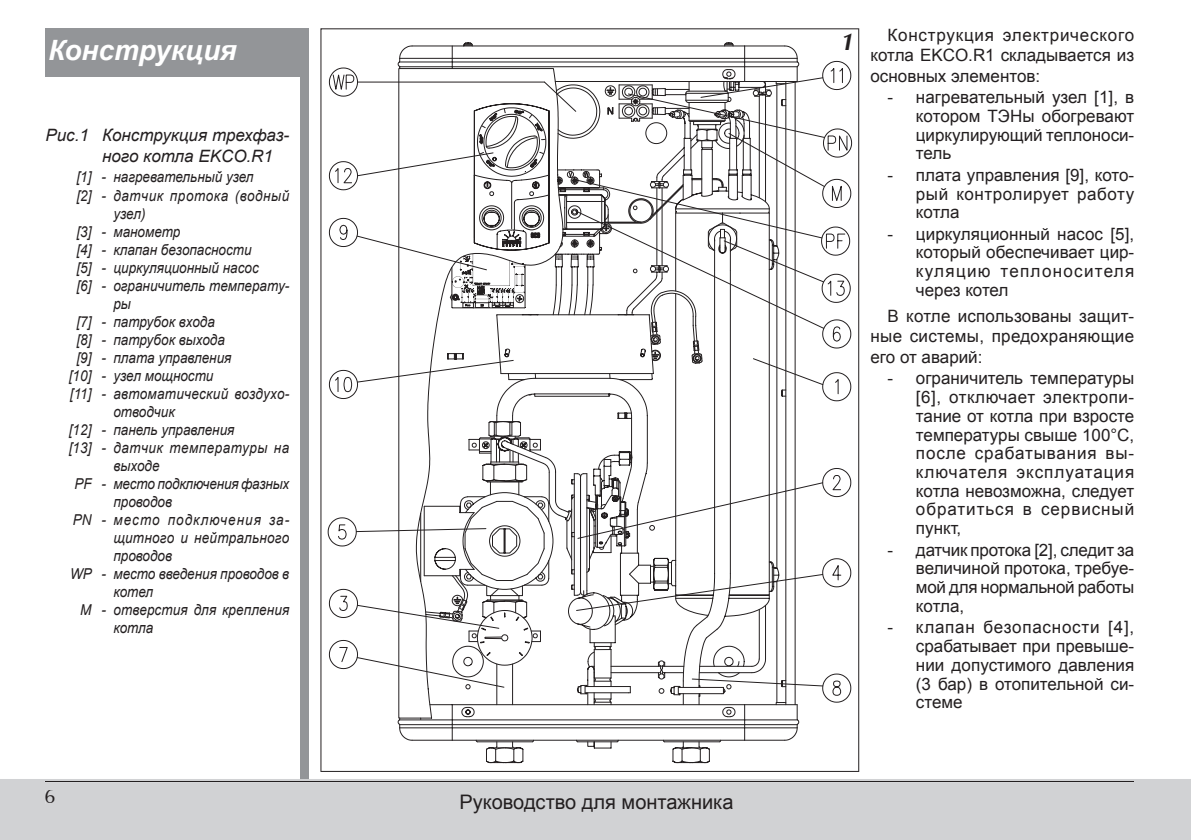
<style>
.page{position:relative;width:1191px;height:840px;background:#fff}
.page>*{position:absolute;margin:0;border:0;box-sizing:border-box;transform-origin:0 0}
.t1{font:italic 700 28px "Arial";color:#fff}
.t2{font:italic 700 24px "Ottawa";color:#231f20}
.t3{font:20px "Arial";color:#231f20}
.t4{font:20px "Ottawa";color:#231f20}
.t5{font:17px/18.8px "Arial";color:#231f20;text-align:justify}
.t6{font:italic 17px/20.4px "Arial";color:#231f20}
.t7{font:italic 15px "Arial";color:#231f20;scale:.9 1}
.t8{font:italic 15px "Arial";letter-spacing:.02em;color:#231f20;scale:.9 1}
.t9{font:italic 15px "Arial";letter-spacing:.04em;color:#231f20;scale:.9 1}
.t10{font:italic 15px "Arial";letter-spacing:.035em;color:#231f20;scale:.9 1}
.t11{font:italic 15px "Arial";letter-spacing:.08em;color:#231f20;scale:.9 1}
</style>
<div class="page">
<div style="left:301px;top:28px;width:8px;height:752px;background:#939598"></div>
<svg style="left:320px;top:28px;width:539px;height:743px"></svg>
<svg style="left:327px;top:42px;width:525px;height:711px"></svg>
<div style="left:45px;top:28px;width:256px;height:49px;background:#939598"></div>
<div style="left:0;top:778px;width:1191px;height:61px;background:#d1d2d4"></div>
<div style="left:46px;top:789px;width:9px;height:14px;background:#d1d2d4"></div>
<svg style="left:301px;top:778px;width:8px;height:2px"></svg>
<hr style="left:45px;top:780px;width:1088px;height:1px;background:#231f20">
<h1 class="t1" style="left:48px;top:32px;width:190px">Конструкция</h1>
<p class="t6" style="left:102px;top:125px;width:189px;text-indent:-57px">Рис.1 Конструкция трехфаз&shy;ного котла EKCO.R1</p>
<p class="t7" style="left:76px;top:167px;width:198px">[1] - нагревательный узел</p>
<p class="t9" style="left:76px;top:185px;width:238px">[2] - датчик протока (водный</p>
<p class="t7" style="left:113px;top:203px;width:37px">узел)</p>
<p class="t7" style="left:76px;top:221px;width:117px">[3] - манометр</p>
<p class="t7" style="left:76px;top:239px;width:196px">[4] - клапан безопасности</p>
<p class="t7" style="left:76px;top:257px;width:204px">[5] - циркуляционный насос</p>
<p class="t7" style="left:76px;top:275px;width:238px">[6] - ограничитель температу-</p>
<p class="t7" style="left:113px;top:293px;width:21px">ры</p>
<p class="t7" style="left:76px;top:311px;width:155px">[7] - патрубок входа</p>
<p class="t7" style="left:76px;top:329px;width:166px">[8] - патрубок выхода</p>
<p class="t7" style="left:76px;top:347px;width:174px">[9] - плата управления</p>
<p class="t7" style="left:69px;top:365px;width:162px">[10] - узел мощности</p>
<p class="t8" style="left:70px;top:383px;width:245px">[11] - автоматический воздухо-</p>
<p class="t7" style="left:113px;top:401px;width:70px">отводчик</p>
<p class="t7" style="left:69px;top:419px;width:185px">[12] - панель управления</p>
<p class="t10" style="left:69px;top:437px;width:246px">[13] - датчик температуры на</p>
<p class="t7" style="left:113px;top:455px;width:53px">выходе</p>
<p class="t7" style="left:74px;top:473px;width:240px">PF - место подключения фазных</p>
<p class="t7" style="left:113px;top:491px;width:67px">проводов</p>
<p class="t11" style="left:73px;top:509px;width:242px">PN - место подключения за-</p>
<p class="t8" style="left:113px;top:527px;width:197px">щитного и нейтрального</p>
<p class="t7" style="left:113px;top:545px;width:67px">проводов</p>
<p class="t7" style="left:70px;top:563px;width:245px">WP - место введения проводов в</p>
<p class="t7" style="left:113px;top:581px;width:46px">котел</p>
<p class="t7" style="left:80px;top:599px;width:234px">M - отверстия для крепления</p>
<p class="t7" style="left:113px;top:617px;width:46px">котла</p>
<p class="t4" style="left:45px;top:784px;width:13px">6</p>
<p class="t3" style="left:459px;top:788px;width:276px">Руководство для монтажника</p>
<h2 class="t2" style="left:840px;top:27px;width:15px">1</h2>
<p class="t5" style="left:870px;top:25px;width:265px;line-height:20.4px;text-indent:17px">Конструкция электрического котла EKCO.R1 складывается из основных элементов:</p>
<p class="t5" style="left:916px;top:88px;width:220px;text-indent:-28px">- нагревательный узел [1], в котором ТЭНы обогревают циркулирующий теплоноси&shy;тель</p>
<p class="t5" style="left:916px;top:165px;width:220px;text-indent:-28px">- плата управления [9], кото&shy;рый контролирует работу котла</p>
<p class="t5" style="left:916px;top:224px;width:220px;text-indent:-28px">- циркуляционный насос [5], который обеспечивает цир&shy;куляцию теплоносителя через котел</p>
<p class="t5" style="left:870px;top:306px;width:265px;line-height:20.4px;text-indent:17px">В котле использованы защит&shy;ные системы, предохраняющие его от аварий:</p>
<p class="t5" style="left:916px;top:369px;width:220px;text-indent:-28px">- ограничитель температуры [6], отключает электропи&shy;тание от котла при взросте температуры свыше 100°C, после срабатывания вы&shy;ключателя эксплуатация котла невозможна, следует обратиться в сервисный пункт,</p>
<p class="t5" style="left:916px;top:540px;width:220px;text-indent:-28px">- датчик протока [2], следит за величиной протока, требуе&shy;мой для нормальной работы котла,</p>
<p class="t5" style="left:916px;top:618px;width:220px;text-indent:-28px">- клапан безопасности [4], срабатывает при превыше&shy;нии допустимого давления (3 бар) в отопительной си&shy;стеме</p>
</div>
